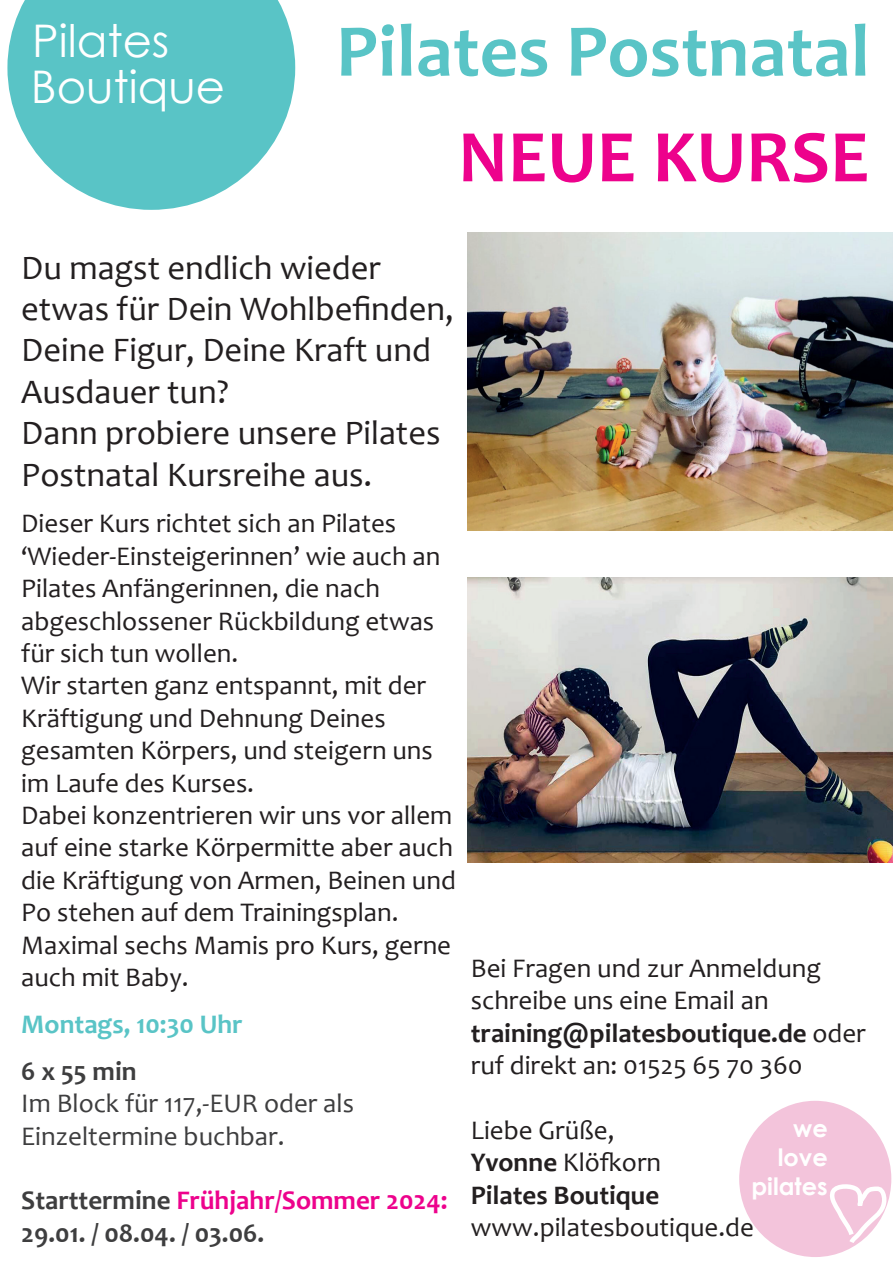
<style>
.page{position:relative;width:893px;height:1263px;background:#fff}
.page>*{position:absolute;margin:0;border:0;box-sizing:border-box;transform-origin:0 0}
.t1{font:700 75px "Candara";color:#59c4c6}
.t2{font:700 75px "Candara";color:#ed028c}
.t3{font:45px/45.8px "Century Gothic";color:#fff}
.t4{font:34.5px/41.4px "Candara";color:#231f20}
.t5{font:27px/32.4px "Candara";color:#231f20}
.t6{font:700 27px/32.4px "Candara";color:#3e3e3f}
.t7{font:27px/32.4px "Candara";color:#3e3e3f}
.t8{font:700 27px/32.4px "Candara";color:#231f20}
.t9{font:700 27px "Candara";color:#59c4c6}
.t10{font:700 24px/28.8px "Century Gothic";color:#fff;text-align:right}
.s1{color:#ed028c}
.s2{font-weight:700}
.s3{font-weight:400}
</style>
<div class="page">
<img style="left:468px;top:233px;width:425px;height:297px">
<img style="left:468px;top:577px;width:425px;height:285px">
<div style="left:739px;top:1100px;width:153px;height:157px;background:#f3c4db;border-radius:50%"></div>
<svg style="left:7px;top:0;width:288px;height:210px;fill:#59c4c6"></svg>
<svg style="left:829px;top:1184px;width:61px;height:72px"></svg>
<h2 class="t3" style="left:31px;top:17px;width:196px">Pilates<br>Boutique</h2>
<h1 class="t1" style="left:336px;top:4px;width:535px">Pilates Postnatal</h1>
<h1 class="t2" style="left:458px;top:110px;width:413px">NEUE KURSE</h1>
<p class="t4" style="left:21px;top:246px;width:434px">Du magst endlich wieder etwas für Dein Wohlbefinden,<br>Deine Figur, Deine Kraft und<br>Ausdauer tun?<br>Dann probiere unsere Pilates<br>Postnatal Kursreihe aus.</p>
<p class="t5" style="left:21px;top:507px;width:436px">Dieser Kurs richtet sich an Pilates ‘Wieder-Einsteigerinnen’ wie auch an<br>Pilates Anfängerinnen, die nach abgeschlossener Rückbildung etwas für sich tun wollen.<br>Wir starten ganz entspannt, mit der<br>Kräftigung und Dehnung Deines gesamten Körpers, und steigern uns im Laufe des Kurses.<br>Dabei konzentrieren wir uns vor allem auf eine starke Körpermitte aber auch die Kräftigung von Armen, Beinen und<br>Po stehen auf dem Trainingsplan.<br>Maximal sechs Mamis pro Kurs, gerne auch mit Baby.</p>
<p class="t9" style="left:21px;top:1007px;width:223px">Montags, 10:30 Uhr</p>
<p class="t6" style="left:21px;top:1054px;width:117px">6 x 55 min</p>
<p class="t7" style="left:21px;top:1087px;width:334px">Im Block für 117,-EUR oder als<br>Einzeltermine buchbar.</p>
<p class="t6" style="left:21px;top:1184px;width:428px">Starttermine <span class="s1">Frühjahr/Sommer 2024:<br></span>29.01. / 08.04. / 03.06.</p>
<p class="t5" style="left:471px;top:952px;width:396px">Bei Fragen und zur Anmeldung schreibe uns eine Email an <span class="s2">training@pilatesboutique.de</span> oder ruf direkt an: 01525 65 70 360</p>
<p class="t8" style="left:471px;top:1114px;width:192px"><span class="s3">Liebe Grüße,<br></span>Yvonne <span class="s3">Klöfkorn<br></span>Pilates Boutique</p>
<p class="t5" style="left:471px;top:1211px;width:285px">www.pilatesboutique.de</p>
<p class="t10" style="left:751px;top:1114px;width:78px">we love pilates</p>
</div>
